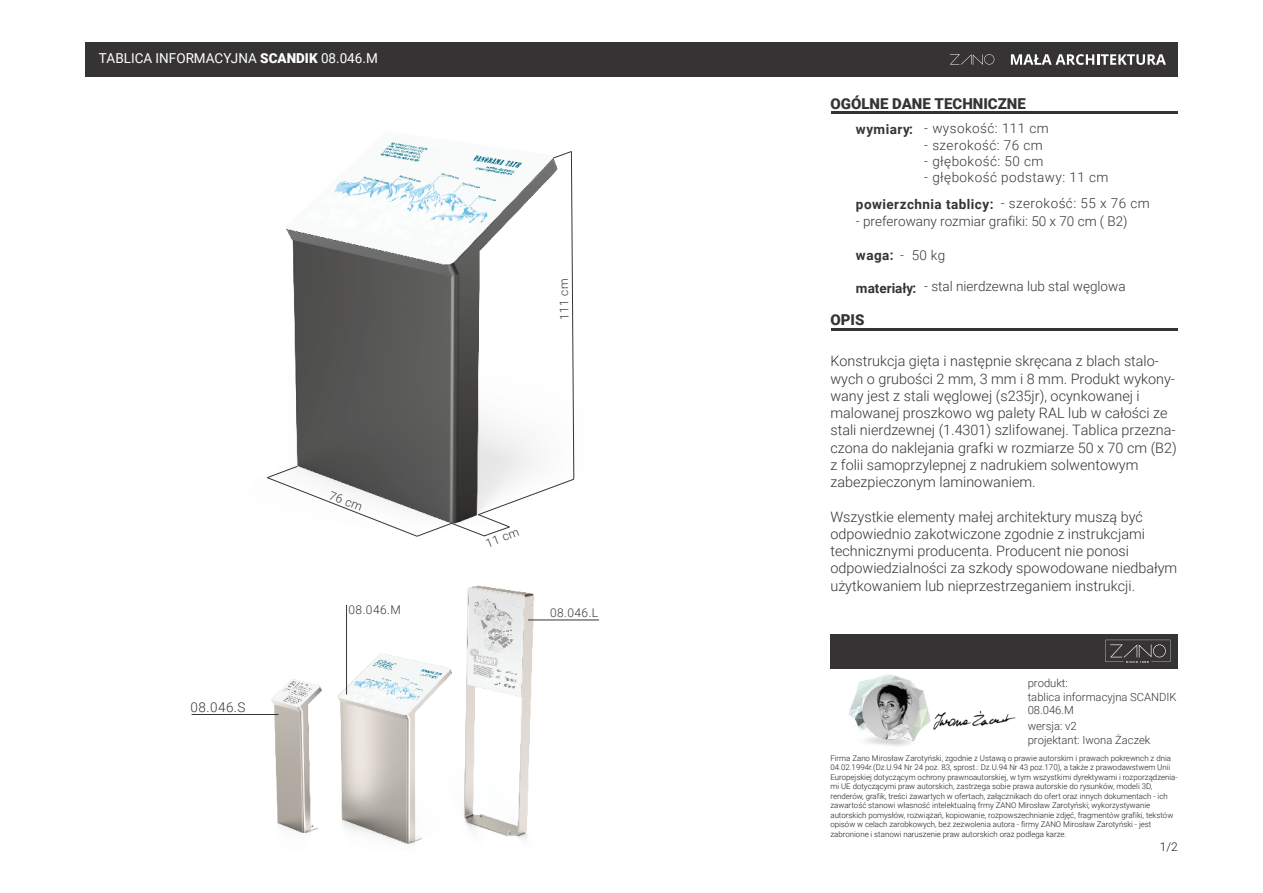
<style>
.page{position:relative;width:1263px;height:893px;background:#fff}
.page>*{position:absolute;margin:0;border:0;box-sizing:border-box;transform-origin:0 0}
.t1{font:900 15px "Roboto";color:#363334}
.t2{font:300 14.4px/17.2px "Roboto";color:#353533}
.t3{font:13.65px "Roboto";color:#fff}
.t4{font:300 13.5px "Roboto";letter-spacing:.035em;color:#363334}
.t5{font:300 13.5px "Roboto";color:#353533}
.t6{font:700 13.5px "Roboto";letter-spacing:.035em;color:#363334}
.t7{font:300 13.5px "Roboto";color:#363334}
.t8{font:700 13.5px "Roboto";color:#363334}
.t9{font:300 13.5px "Roboto";color:#363534}
.t10{font:300 12px "Roboto";letter-spacing:.035em;color:#363534}
.t11{font:300 12px "Roboto";color:#1b1b19}
.t12{font:300 11.25px/13.4px "Roboto";color:#353533}
.t13{font:300 7.8px/9.4px "Roboto";color:#1b1b19}
.s1{font-weight:900}
</style>
<div class="page">
<div style="left:85px;top:43px;width:1093px;height:34px;background:#363334"></div>
<img style="left:849px;top:674px;width:167px;height:72px">
<hr style="left:831px;top:112px;width:346px;height:2px;background:#363334">
<hr style="left:831px;top:328px;width:346px;height:2px;background:#363334">
<img style="left:191px;top:585px;width:408px;height:259px">
<hr style="left:192px;top:714px;width:87px;height:1px;background:#363534">
<hr style="left:346px;top:605px;width:1px;height:89px;background:#363534">
<hr style="left:528px;top:620px;width:71px;height:1px;background:#363534">
<svg style="left:267px;top:151px;width:307px;height:386px"></svg>
<svg style="left:950px;top:54px;width:44px;height:11px"></svg>
<svg style="left:1011px;top:54px;width:155px;height:11px"></svg>
<div style="left:830px;top:634px;width:348px;height:34px;background:#363334"></div>
<svg style="left:1105px;top:640px;width:65px;height:23px"></svg>
<h3 class="t3" style="left:99px;top:49px;width:280px">TABLICA INFORMACYJNA <span class="s1">SCANDIK</span> 08.046.M</h3>
<h3 class="t10" style="left:333px;top:487px;width:36px;rotate:21deg">76 cm</h3>
<h3 class="t10" style="left:556px;top:320px;width:43px;rotate:-91deg">111 cm</h3>
<h3 class="t10" style="left:483px;top:536px;width:36px;rotate:-21deg">11 cm</h3>
<h3 class="t9" style="left:191px;top:698px;width:57px">08.046.S</h3>
<h3 class="t10" style="left:349px;top:601px;width:54px">08.046.M</h3>
<h3 class="t10" style="left:550px;top:604px;width:50px">08.046.L</h3>
<h1 class="t1" style="left:830px;top:93px;width:197px">OGÓLNE DANE TECHNICZNE</h1>
<h3 class="t6" style="left:856px;top:120px;width:59px">wymiary:</h3>
<h3 class="t4" style="left:924px;top:119px;width:126px">- wysokość: 111 cm</h3>
<h3 class="t4" style="left:924px;top:135px;width:120px">- szerokość: 76 cm</h3>
<h3 class="t4" style="left:924px;top:152px;width:121px">- głębokość: 50 cm</h3>
<h3 class="t4" style="left:924px;top:168px;width:186px">- głębokość podstawy: 11 cm</h3>
<h3 class="t4" style="left:1001px;top:194px;width:151px">- szerokość: 55 x 76 cm</h3>
<h3 class="t6" style="left:856px;top:195px;width:139px">powierzchnia tablicy:</h3>
<h3 class="t5" style="left:856px;top:211px;width:273px">- preferowany rozmiar grafiki: 50 x 70 cm ( B2)</h3>
<h3 class="t4" style="left:900px;top:245px;width:47px">- 50 kg</h3>
<h3 class="t6" style="left:856px;top:246px;width:39px">waga:</h3>
<h3 class="t8" style="left:856px;top:278px;width:62px">materiały:</h3>
<h1 class="t1" style="left:830px;top:309px;width:36px">OPIS</h1>
<h3 class="t7" style="left:924px;top:277px;width:203px">- stal nierdzewna lub stal węglowa</h3>
<p class="t2" style="left:830px;top:352px;width:348px">Konstrukcja gięta i następnie skręcana z blach stalo&shy;wych o grubości 2 mm, 3 mm i 8 mm. Produkt wykony&shy;wany jest z stali węglowej (s235jr), ocynkowanej i malowanej proszkowo wg palety RAL lub w całości ze stali nierdzewnej (1.4301) szlifowanej. Tablica przezna&shy;czona do naklejania grafki w rozmiarze 50 x 70 cm (B2) z folii samoprzylepnej z nadrukiem solwentowym zabezpieczonym laminowaniem.</p>
<p class="t2" style="left:830px;top:507px;width:348px">Wszystkie elementy małej architektury muszą być odpowiednio zakotwiczone zgodnie z instrukcjami technicznymi producenta. Producent nie ponosi odpowiedzialności za szkody spowodowane niedbałym użytkowaniem lub nieprzestrzeganiem instrukcji.</p>
<h3 class="t12" style="left:1028px;top:676px;width:151px">produkt:<br>tablica informacyjna SCANDIK<br>08.046.M</h3>
<h3 class="t12" style="left:1028px;top:719px;width:124px">wersja: v2<br>projektant: Iwona Żaczek</h3>
<p class="t13" style="left:830px;top:753px;width:349px">Firma Zano Mirosław Zarotyński, zgodnie z Ustawą o prawie autorskim i prawach pokrewnch z dnia 04.02.1994r.(Dz.U.94 Nr 24 poz. 83, sprost.: Dz.U.94 Nr 43 poz.170), a także z prawodawstwem Unii Europejskiej dotyczącym ochrony prawnoautorskiej, w tym wszystkimi dyrektywami i rozporządzenia&shy;mi UE dotyczącymi praw autorskich, zastrzega sobie prawa autorskie do rysunków, modeli 3D, renderów, grafik, treści zawartych w ofertach, załącznikach do ofert oraz innych dokumentach - ich zawartość stanowi własność intelektualną frmy ZANO Mirosław Zarotyński; wykorzystywanie autorskich pomysłów, rozwiązań, kopiowanie, rozpowszechnianie zdjęć, fragmentów grafiki, tekstów opisów w celach zarobkowych, bez zezwolenia autora - firmy ZANO Mirosław Zarotyński - jest zabronione i stanowi naruszenie praw autorskich oraz podlega karze.</p>
<h3 class="t11" style="left:1160px;top:838px;width:20px">1/2</h3>
</div>
